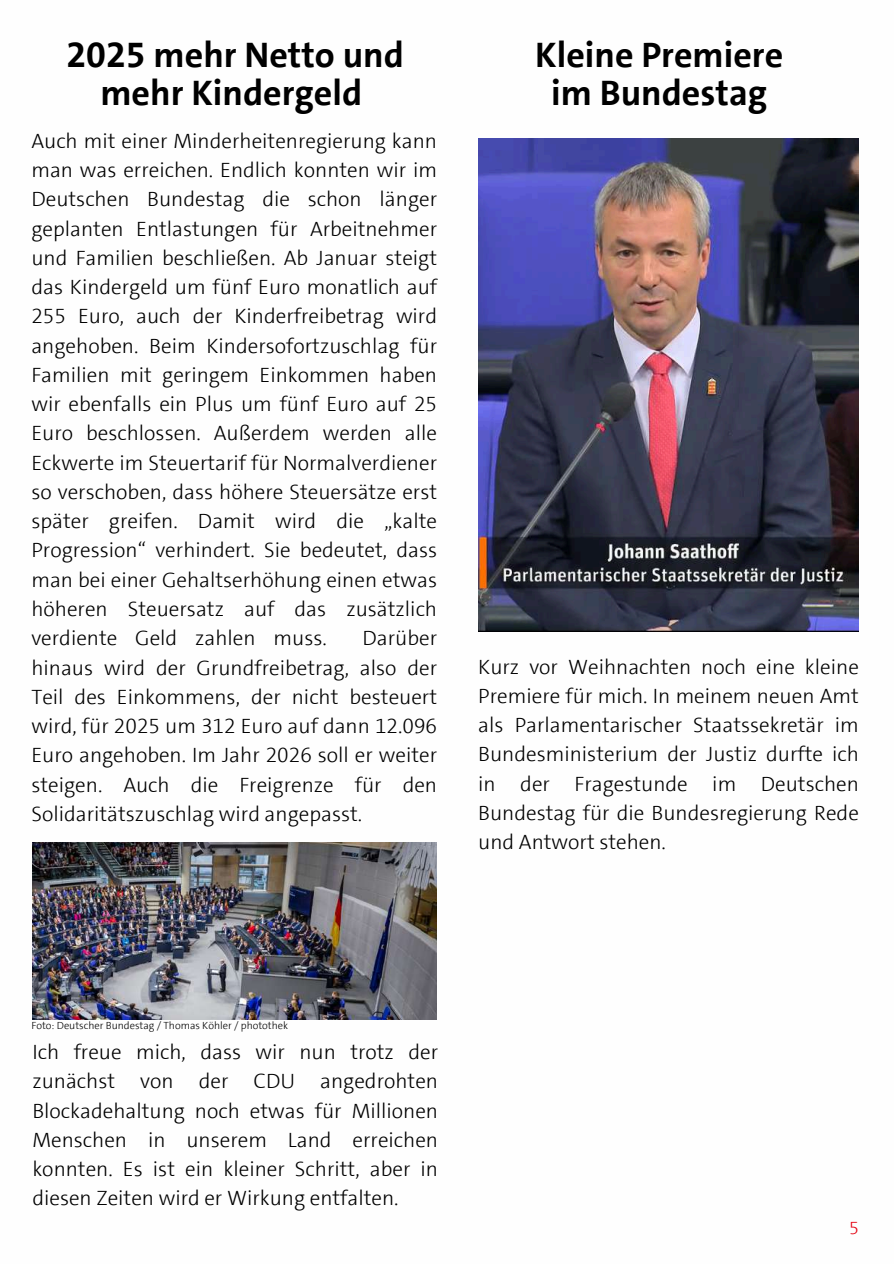
<style>
.page{position:relative;width:894px;height:1264px;background:#fff}
.page>*{position:absolute;margin:0;border:0;box-sizing:border-box;transform-origin:0 0}
.t1{font:700 36px/38.2px "SPD The Sans";color:#000;text-align:center}
.t2{font:300 21px/29.2px "SPD The Sans";color:#000;text-align:justify}
.t3{font:300 18px "SPD The Sans";color:#e3000f}
.t4{font:300 10.5px "SPD The Sans";color:#000}
</style>
<div class="page">
<img style="left:478px;top:138px;width:380px;height:493px">
<img style="left:32px;top:842px;width:404px;height:177px">
<h1 class="t1" style="left:66px;top:36px;width:339px">2025 mehr Netto und mehr Kindergeld</h1>
<h1 class="t1" style="left:535px;top:36px;width:249px">Kleine Premiere im Bundestag</h1>
<p class="t2" style="left:31px;top:126px;width:407px">Auch mit einer Minderheitenregierung kann man was erreichen. Endlich konnten wir im Deutschen Bundestag die schon länger geplanten Entlastungen für Arbeitnehmer und Familien beschließen. Ab Januar steigt das Kindergeld um fünf Euro monatlich auf 255 Euro, auch der Kinderfreibetrag wird angehoben. Beim Kindersofortzuschlag für Familien mit geringem Einkommen haben wir ebenfalls ein Plus um fünf Euro auf 25<br>Euro beschlossen. Außerdem werden alle Eckwerte im Steuertarif für Normalverdiener so verschoben, dass höhere Steuersätze erst später greifen. Damit wird die „kalte Progression“ verhindert. Sie bedeutet, dass man bei einer Gehaltserhöhung einen etwas höheren Steuersatz auf das zusätzlich verdiente Geld zahlen muss.</p>
<p class="t2" style="left:31px;top:623px;width:407px;text-indent:331px">Darüber hinaus wird der Grundfreibetrag, also der Teil des Einkommens, der nicht besteuert wird, für 2025 um 312 Euro auf dann 12.096<br>Euro angehoben. Im Jahr 2026 soll er weiter steigen. Auch die Freigrenze für den Solidaritätszuschlag wird angepasst.</p>
<p class="t2" style="left:478px;top:652px;width:382px">Kurz vor Weihnachten noch eine kleine Premiere für mich. In meinem neuen Amt als Parlamentarischer Staatssekretär im Bundesministerium der Justiz durfte ich in der Fragestunde im Deutschen Bundestag für die Bundesregierung Rede und Antwort stehen.</p>
<p class="t4" style="left:31px;top:1019px;width:258px">Foto: Deutscher Bundestag / Thomas Köhler / photothek</p>
<p class="t2" style="left:32px;top:1037px;width:407px">Ich freue mich, dass wir nun trotz der zunächst von der CDU angedrohten Blockadehaltung noch etwas für Millionen Menschen in unserem Land erreichen konnten. Es ist ein kleiner Schritt, aber in diesen Zeiten wird er Wirkung entfalten.</p>
<p class="t3" style="left:848px;top:1216px;width:11px">5</p>
</div>
